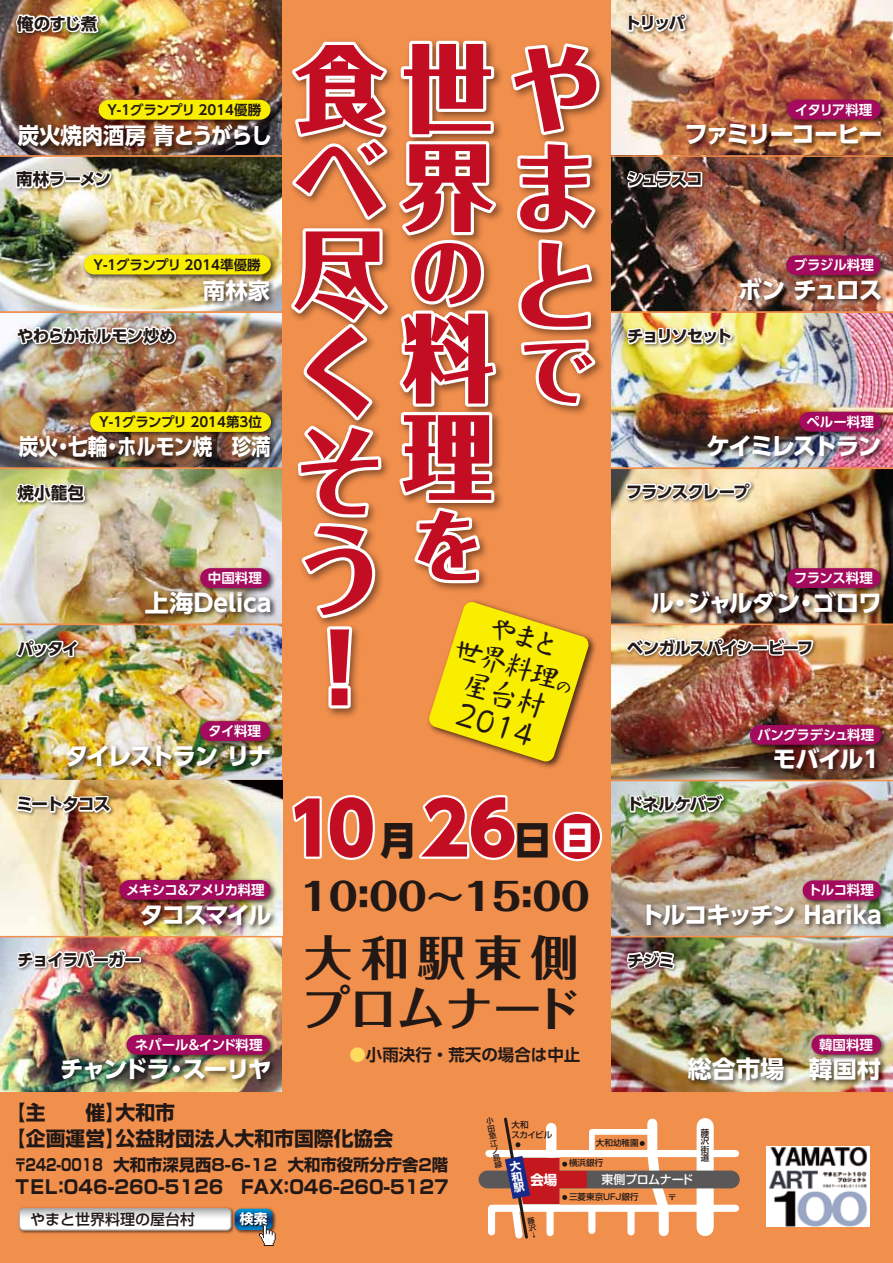
<style>
.page{position:relative;width:893px;height:1263px;background:#f18f4d}
.page>*{position:absolute;margin:0;border:0;box-sizing:border-box;transform-origin:0 0}
.t1{font:800 94.5px/97.6px "Folk Pro";color:#c30d23}
.t2{font:800 75.6px "Folk Pro";color:#c30d23}
.t3{font:800 72px "UD Shin Go Pro";color:#c30d23}
.t4{font:700 48px/51px "Folk Pro";letter-spacing:.005em;color:#221815}
.t5{font:800 37.5px "Folk Pro";color:#221815}
.t6{font:31.05px/61.1px "Nachin Std";color:#221815;scale:.94 1}
.t7{font:700 24px "UD Shin Go Pro";letter-spacing:-.085em;color:#fff}
.t8{font:700 24px "UD Shin Go Pro";letter-spacing:-.055em;color:#fff}
.t9{font:700 24px "UD Shin Go Pro";letter-spacing:-.045em;color:#fff}
.t10{font:700 24px "UD Shin Go Pro";color:#fff}
.t11{font:700 22.5px "UD Shin Go Pro";letter-spacing:-.01em;color:#fff;scale:.87 1}
.t12{font:700 22.5px "UD Shin Go Pro";letter-spacing:-.01em;color:#fff;scale:.95 1}
.t13{font:700 22.5px "UD Shin Go Pro";letter-spacing:-.01em;color:#fff}
.t14{font:700 19.8px/25.5px "Shin Go Pro";color:#221815}
.t15{font:700 18.6px "Shin Go Pro";color:#221815;scale:.96 1}
.t16{font:700 16.5px "UD Shin Go Pro";letter-spacing:-.06em;color:#221815}
.t17{font:700 16.5px "UD Shin Go Pro De";color:#221815}
.t18{font:700 16.5px "UD Shin Go Pro";letter-spacing:-.035em;color:#221815}
.t19{font:700 16.5px "UD Shin Go Pro";letter-spacing:-.09em;color:#221815}
.t20{font:700 16.5px "UD Shin Go Pro";letter-spacing:-.1em;color:#221815}
.t21{font:700 16.5px "Shin Go Pr 6";letter-spacing:-.04em;color:#221815}
.t22{font:700 16.35px "Shin Go Pro";color:#221815;scale:.78 1}
.t23{font:500 15px "Shin Go Pr 5";color:#221815}
.t24{font:700 13.8px "Shin Go Pr 5";color:#fff}
.t25{font:700 13.5px "UD Shin Go Pro De";letter-spacing:-.025em;color:#fff}
.t26{font:700 13.5px "UD Shin Go Pro De";color:#221815}
.t27{font:700 13.5px "UD Shin Go Pro De";letter-spacing:-.05em;color:#fff}
.t28{font:700 13.5px "Shin Go Pro";color:#fff}
.t29{font:500 12px "Shin Go Pro";letter-spacing:-.035em;color:#fff}
.t30{font:500 8.55px/8.6px "Shin Go Pro";color:#221815}
.t31{font:500 7.5px/7.5px "Shin Go Pro";color:#221815;text-align:justify}
.t32{font:500 7.2px "Shin Go Pro";color:#221815;scale:1.41 1}
.s1{font-size:18.6px}
.s2{font-size:38.85px;color:#221815}
.s3{font-size:32.55px;color:#fff}
.s4{color:#fedc5e}
</style>
<div class="page">
<img style="left:0;top:781px;width:283px;height:155px">
<svg style="left:292px;top:795px;width:83px;height:65px"></svg>
<svg style="left:419px;top:795px;width:98px;height:65px"></svg>
<div style="left:553px;top:812px;width:49px;height:49px;border:4px solid #fff;border-radius:50%"></div>
<div style="left:555px;top:814px;width:45px;height:45px;background:#c30d23;border-radius:50%"></div>
<img style="left:766px;top:1147px;width:103px;height:79px">
<img style="left:60px;top:781px;width:220px;height:1px">
<img style="left:135px;top:898px;width:145px;height:38px">
<img style="left:12px;top:791px;width:106px;height:32px">
<svg style="left:14px;top:794px;width:21px;height:21px"></svg>
<div style="left:31px;top:801px;width:18px;height:6px;border:3px solid #fff"></div>
<svg style="left:48px;top:793px;width:66px;height:23px;background:#ddc9ab"></svg>
<img style="left:0;top:937px;width:282px;height:155px">
<img style="left:115px;top:876px;width:164px;height:32px">
<svg style="left:119px;top:880px;width:152px;height:20px;background:#a20f5c"></svg>
<img style="left:610px;top:0;width:283px;height:1092px">
<img style="left:18px;top:1207px;width:214px;height:20px">
<div style="left:19px;top:1208px;width:213px;height:23px;border:1px solid #abacac;border-radius:4px"></div>
<img style="left:239px;top:1208px;width:32px;height:1px">
<svg style="left:19px;top:1209px;width:257px;height:37px"></svg>
<svg style="left:484px;top:1117px;width:256px;height:122px"></svg>
<img style="left:0;top:0;width:603px;height:781px">
<p class="t16" style="left:17px;top:10px;width:82px">俺のすじ煮</p>
<p class="t16" style="left:625px;top:10px;width:62px">トリッパ</p>
<p class="t26" style="left:107px;top:99px;width:155px">Y-1グランプリ 2014優勝</p>
<p class="t12" style="left:18px;top:117px;width:269px">炭火焼肉酒房 青とうがらし</p>
<p class="t16" style="left:16px;top:166px;width:96px">南林ラーメン</p>
<p class="t26" style="left:93px;top:254px;width:169px">Y-1グランプリ 2014準優勝</p>
<p class="t18" style="left:17px;top:322px;width:160px">やわらかホルモン炒め</p>
<p class="t13" style="left:203px;top:272px;width:69px">南林家</p>
<p class="t26" style="left:99px;top:411px;width:164px">Y-1グランプリ 2014第3位</p>
<p class="t11" style="left:19px;top:428px;width:291px">炭火・七輪・ホルモン焼　珍満</p>
<p class="t16" style="left:17px;top:480px;width:68px">焼小籠包</p>
<p class="t16" style="left:17px;top:635px;width:63px">パッタイ</p>
<p class="t25" style="left:208px;top:567px;width:55px">中国料理</p>
<p class="t10" style="left:145px;top:583px;width:128px">上海Delica</p>
<p class="t25" style="left:208px;top:720px;width:54px">タイ料理</p>
<p class="t7" style="left:65px;top:736px;width:209px">タイレストラン リナ</p>
<p class="t1" style="left:294px;top:27px;width:304px;line-height:98.2px;text-align:right">食世や界ま<br>と</p>
<p class="t2" style="left:519px;top:307px;width:75px">で</p>
<p class="t1" style="left:294px;top:119px;width:93px">べ尽くそう！</p>
<p class="t2" style="left:411px;top:209px;width:72px">の</p>
<p class="t1" style="left:402px;top:297px;width:93px;line-height:98.2px">料理</p>
<p class="t2" style="left:411px;top:482px;width:67px">を</p>
<p class="t6" style="left:484px;top:624px;width:111px;rotate:17deg">界料理<span class="s1">の<br></span>2014</p>
<p class="t25" style="left:795px;top:99px;width:79px">イタリア料理</p>
<p class="t7" style="left:684px;top:115px;width:200px">ファミリーコーヒー</p>
<p class="t16" style="left:627px;top:166px;width:78px">シュラスコ</p>
<p class="t25" style="left:794px;top:254px;width:82px">ブラジル料理</p>
<p class="t7" style="left:738px;top:270px;width:146px">ボン チュロス</p>
<p class="t20" style="left:627px;top:322px;width:107px">チョリソセット</p>
<p class="t25" style="left:806px;top:411px;width:69px">ペルー料理</p>
<p class="t7" style="left:706px;top:427px;width:177px">ケイミレストラン</p>
<p class="t16" style="left:626px;top:478px;width:125px">フランスクレープ</p>
<p class="t25" style="left:794px;top:567px;width:81px">フランス料理</p>
<p class="t9" style="left:650px;top:583px;width:234px">ル・ジャルダン・ゴロワ</p>
<p class="t16" style="left:627px;top:634px;width:188px">ベンガルスパイシービーフ</p>
<p class="t25" style="left:757px;top:724px;width:118px">バングラデシュ料理</p>
<p class="t7" style="left:773px;top:740px;width:112px">モバイル１</p>
<p class="t21" style="left:16px;top:791px;width:96px">ミートタコス</p>
<p class="t3" style="left:287px;top:770px;width:308px">10<span class="s2">月</span>26<span class="s2">日</span><span class="s3">日</span></p>
<p class="t16" style="left:627px;top:790px;width:97px">ドネルケバブ</p>
<p class="t5" style="left:301px;top:865px;width:290px">10：00～15：00</p>
<p class="t27" style="left:126px;top:879px;width:140px">メキシコ&amp;アメリカ料理</p>
<p class="t25" style="left:808px;top:879px;width:67px">トルコ料理</p>
<p class="t8" style="left:640px;top:895px;width:243px">トルコキッチン Harika</p>
<p class="t7" style="left:140px;top:895px;width:134px">タコスマイル</p>
<p class="t4" style="left:301px;top:926px;width:281px">大和駅東側プロムナード</p>
<p class="t17" style="left:349px;top:1041px;width:233px"><span class="s4">●</span>小雨決行・荒天の場合は中止</p>
<p class="t19" style="left:17px;top:946px;width:125px">チョイラバーガー</p>
<p class="t16" style="left:627px;top:947px;width:49px">チジミ</p>
<p class="t25" style="left:135px;top:1034px;width:129px">ネパール&amp;インド料理</p>
<p class="t25" style="left:819px;top:1034px;width:55px">韓国料理</p>
<p class="t7" style="left:688px;top:1049px;width:195px">総合市場　韓国村</p>
<p class="t7" style="left:60px;top:1049px;width:213px">チャンドラ・スーリヤ</p>
<p class="t14" style="left:6px;top:1098px;width:389px">【主　　催】大和市<br>【企画運営】公益財団法人大和市国際化協会</p>
<p class="t22" style="left:14px;top:1151px;width:558px">〒242-0018 大和市深見西8-6-12 大和市役所分庁舎2階</p>
<p class="t15" style="left:16px;top:1172px;width:453px">TEL：046-260-5126 FAX：046-260-5127</p>
<p class="t29" style="left:602px;top:1170px;width:93px">東側プロムナード</p>
<p class="t30" style="left:569px;top:1191px;width:71px">三菱東京UFJ銀行</p>
<p class="t31" style="left:486px;top:1117px;width:6px;rotate:-10deg">小田急江ノ島線</p>
<p class="t30" style="left:511px;top:1118px;width:42px;line-height:10.5px">大和<br>スカイビル</p>
<p class="t30" style="left:596px;top:1137px;width:44px">大和幼稚園</p>
<p class="t30" style="left:569px;top:1158px;width:36px">横浜銀行</p>
<p class="t28" style="left:530px;top:1169px;width:28px">会場</p>
<p class="t32" style="left:667px;top:1192px;width:9px">〒</p>
<p class="t23" style="left:30px;top:1207px;width:166px">やまと世界料理の屋台村</p>
<p class="t24" style="left:240px;top:1208px;width:29px">検索</p>
<p class="t30" style="left:701px;top:1127px;width:10px;text-align:justify">藤沢街道</p>
</div>
